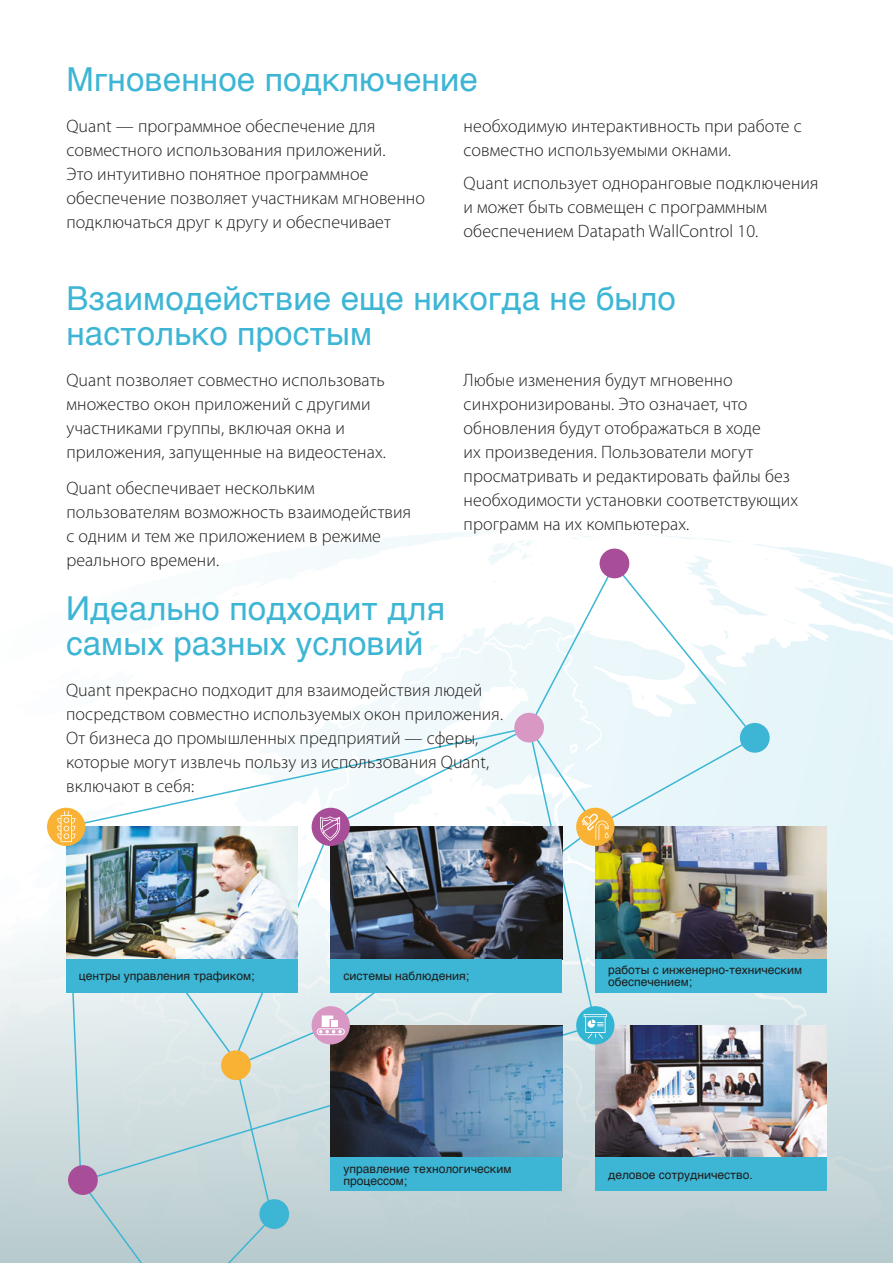
<style>
.page{position:relative;width:893px;height:1263px;background:#fff}
.page>*{position:absolute;margin:0;border:0;box-sizing:border-box;transform-origin:0 0}
.t1{font:33px/34.5px "Helvetica";letter-spacing:.005em;color:#3db5d4}
.t2{font:300 18px/24px "Myriad Pro";letter-spacing:.005em;color:#1d1d1b}
.t3{font:12px/12px "Helvetica";color:#1d1d1b}
</style>
<div class="page">
<img style="left:47px;top:530px;width:846px;height:370px">
<div style="left:0;top:900px;width:893px;height:363px;background:linear-gradient(to bottom,#eff9fc,#b7cacd)"></div>
<svg style="left:64px;top:562px;width:693px;height:463px"></svg>
<svg style="left:64px;top:822px;width:531px;height:361px;background:#d7e5e8"></svg>
<div style="left:514px;top:713px;width:30px;height:29px;background:#d898c3;border-radius:50%"></div>
<div style="left:740px;top:723px;width:30px;height:30px;background:#3db5d4;border-radius:50%"></div>
<div style="left:259px;top:1199px;width:30px;height:30px;background:#3db5d4;border-radius:50%"></div>
<div style="left:600px;top:549px;width:29px;height:29px;background:#a84d98;border-radius:50%"></div>
<img style="left:331px;top:1025px;width:231px;height:132px">
<img style="left:595px;top:1025px;width:232px;height:132px">
<img style="left:66px;top:827px;width:232px;height:132px">
<img style="left:609px;top:827px;width:218px;height:132px">
<img style="left:331px;top:827px;width:196px;height:132px">
<div style="left:312px;top:808px;width:38px;height:38px;background:#a84d98;border-radius:50%"></div>
<svg style="left:320px;top:816px;width:20px;height:25px"></svg>
<div style="left:47px;top:808px;width:38px;height:38px;background:#f9b233;border-radius:50%"></div>
<svg style="left:57px;top:811px;width:18px;height:31px"></svg>
<div style="left:312px;top:1006px;width:38px;height:38px;background:#d898c3;border-radius:50%"></div>
<svg style="left:317px;top:1015px;width:28px;height:20px"></svg>
<div style="left:331px;top:1020px;width:7px;height:7px;background:#fff"></div>
<div style="left:576px;top:808px;width:38px;height:38px;background:#f9b233;border-radius:50%"></div>
<div style="left:576px;top:1006px;width:38px;height:38px;background:#33b5d4;border-radius:50%"></div>
<svg style="left:527px;top:726px;width:82px;height:313px;background:#afbcba"></svg>
<svg style="left:80px;top:1065px;width:194px;height:198px;background:#c4d6d9"></svg>
<div style="left:68px;top:1165px;width:30px;height:30px;background:#a84d98;border-radius:50%"></div>
<div style="left:221px;top:1050px;width:30px;height:30px;background:#f9b233;border-radius:50%"></div>
<div style="left:66px;top:959px;width:232px;height:33px;background:#3db5d4"></div>
<div style="left:331px;top:959px;width:231px;height:33px;background:#3db5d4"></div>
<div style="left:595px;top:1157px;width:232px;height:34px;background:#3db5d4"></div>
<div style="left:595px;top:959px;width:232px;height:33px;background:#3db5d4"></div>
<div style="left:331px;top:1157px;width:231px;height:34px;background:#3db5d4"></div>
<h1 class="t1" style="left:66px;top:63px;width:413px">Мгновенное подключение</h1>
<p class="t2" style="left:66px;top:114px;width:360px">Quant — программное обеспечение для совместного использования приложений.<br>Это интуитивно понятное программное обеспечение позволяет участникам мгновенно подключаться друг к другу и обеспечивает</p>
<p class="t2" style="left:464px;top:114px;width:340px">необходимую интерактивность при работе с совместно используемыми окнами.</p>
<p class="t2" style="left:464px;top:171px;width:356px">Quant использует одноранговые подключения и может быть совмещен с программным обеспечением Datapath WallControl 10.</p>
<h1 class="t1" style="left:66px;top:282px;width:611px">Взаимодействие еще никогда не было настолько простым</h1>
<p class="t2" style="left:66px;top:367px;width:321px">Quant позволяет совместно использовать множество окон приложений с другими участниками группы, включая окна и приложения, запущенные на видеостенах.</p>
<p class="t2" style="left:66px;top:476px;width:346px">Quant обеспечивает нескольким пользователям возможность взаимодействия с одним и тем же приложением в режиме реального времени.</p>
<p class="t2" style="left:464px;top:367px;width:336px">Любые изменения будут мгновенно синхронизированы. Это означает, что обновления будут отображаться в ходе<br>их произведения. Пользователи могут просматривать и редактировать файлы без необходимости установки соответствующих программ на их компьютерах.</p>
<h1 class="t1" style="left:66px;top:592px;width:380px">Идеально подходит для самых разных условий</h1>
<p class="t2" style="left:66px;top:677px;width:438px">Quant прекрасно подходит для взаимодействия людей посредством совместно используемых окон приложения.<br>От бизнеса до промышленных предприятий — сферы, которые могут извлечь пользу из использования Quant, включают в себя:</p>
<p class="t3" style="left:79px;top:970px;width:177px">центры управления трафиком;</p>
<p class="t3" style="left:343px;top:970px;width:127px">системы наблюдения;</p>
<p class="t3" style="left:343px;top:1163px;width:169px">управление технологическим процессом;</p>
<p class="t3" style="left:608px;top:964px;width:196px">работы с инженерно-техническим обеспечением;</p>
<p class="t3" style="left:608px;top:1169px;width:146px">деловое сотрудничество.</p>
</div>
